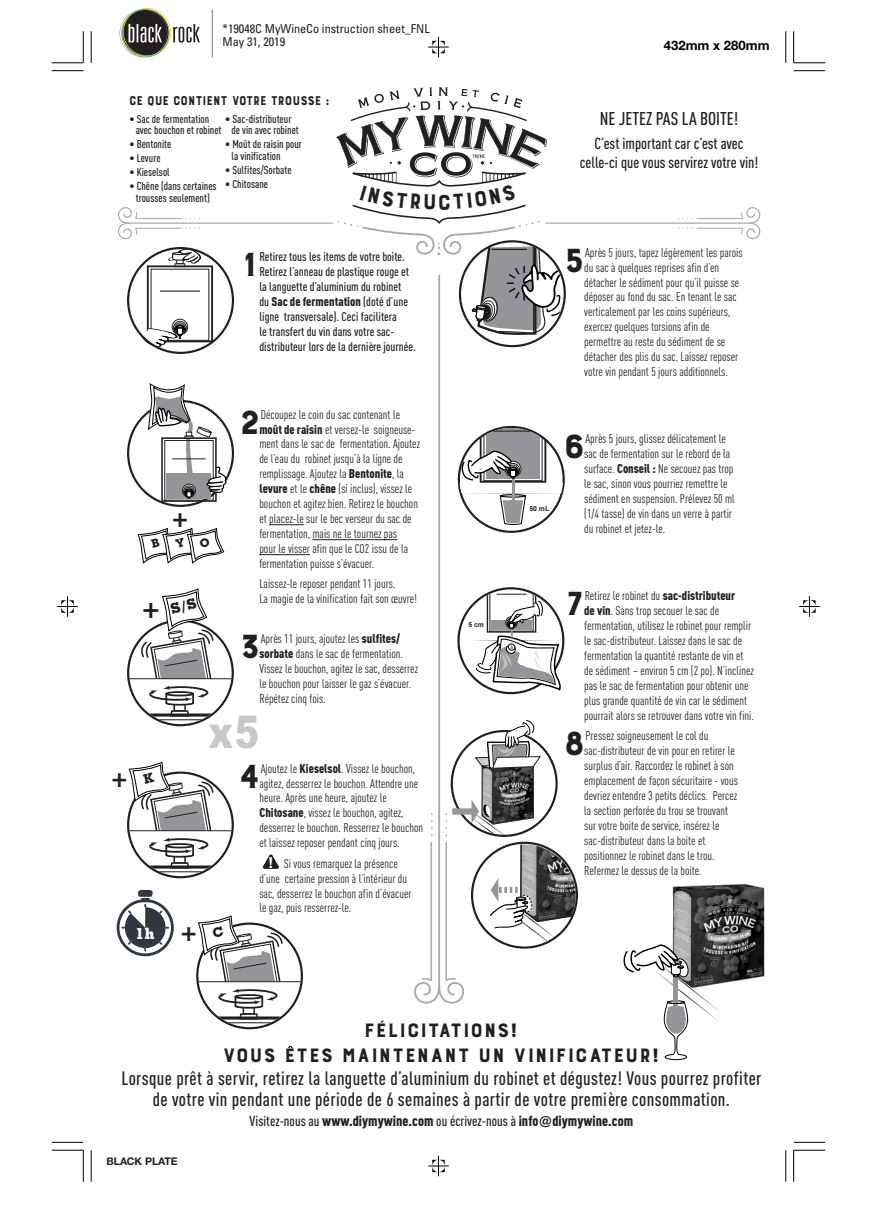
<style>
.page{position:relative;width:877px;height:1213px;background:#fff}
.page>*{position:absolute;margin:0;border:0;box-sizing:border-box;transform-origin:0 0}
.t1{font:900 45.24px "M Arial";color:#c7c8ca;scale:.8 1}
.t2{font:44.01px "Burford Base";color:#231f20}
.t3{font:25.46px/25.4px "Burford Base";color:#231f20;text-align:center}
.t4{font:700 25.11px "Geometric Slab 703 BT Xtra";color:#231f20}
.t5{font:700 23.19px "Geometric Slab 703 BT Xtra";color:#231f20}
.t6{font:500 19.16px/20.4px "DIN Cond";letter-spacing:.02em;color:#231f20;text-align:center}
.t7{font:500 18.29px "DIN Cond";color:#231f20}
.t8{font:16.71px "Burford Base";letter-spacing:-.03em;color:#231f20;scale:.9 1}
.t9{font:500 15.84px/19.5px "DIN Cond";color:#231f20;text-align:center}
.t10{font:700 15.66px "Geometric Slab 703 BT Xtra";color:#fff}
.t11{font:700 15.22px "M Arial";color:#fff;scale:1.07 1}
.t12{font:900 14.35px "DIN Cond";color:#231f20}
.t13{font:700 13.12px "Helvetica Neue";color:#000}
.t14{font:12.51px/15px "DIN Cond";color:#231f20}
.t15{font:500 12.51px/15px "DIN Cond";color:#231f20}
.t16{font:condensed 12.25px/13.6px "Univers";color:#231f20}
.t17{font:500 11.38px/11.8px "DIN Cond";color:#231f20}
.t18{font:700 10.5px "Helvetica Neue";color:#231f20}
.t19{font:700 6.91px "Arial";color:#231f20}
.s1{font-weight:900}
.s2{font-weight:500}
.s3{font-family:"Helvetica";font-weight:700}
</style>
<div class="page">
<svg style="left:127px;top:247px;width:107px;height:107px"></svg>
<svg style="left:127px;top:383px;width:107px;height:124px"></svg>
<svg style="left:458px;top:426px;width:107px;height:107px"></svg>
<svg style="left:457px;top:587px;width:107px;height:107px"></svg>
<svg style="left:117px;top:890px;width:57px;height:66px"></svg>
<hr style="left:269px;top:524px;width:35px;height:1px;background:#231f20">
<hr style="left:312px;top:539px;width:85px;height:1px;background:#231f20">
<hr style="left:259px;top:554px;width:51px;height:1px;background:#231f20">
<hr style="left:129px;top:222px;width:204px;height:2px;background:#a7a9ac">
<svg style="left:118px;top:207px;width:85px;height:33px"></svg>
<hr style="left:545px;top:222px;width:204px;height:2px;background:#a7a9ac">
<svg style="left:675px;top:207px;width:86px;height:33px"></svg>
<svg style="left:262px;top:854px;width:17px;height:15px"></svg>
<hr style="left:438px;top:275px;width:2px;height:715px;background:#a7a9ac">
<svg style="left:414px;top:719px;width:164px;height:284px"></svg>
<img style="left:672px;top:883px;width:93px;height:101px">
<svg style="left:623px;top:942px;width:97px;height:118px"></svg>
<hr style="left:785px;top:1150px;width:1px;height:31px;background:#000">
<hr style="left:793px;top:1142px;width:32px;height:1px;background:#000">
<hr style="left:793px;top:1150px;width:1px;height:31px;background:#000">
<hr style="left:793px;top:1150px;width:32px;height:1px;background:#000">
<hr style="left:793px;top:71px;width:32px;height:1px;background:#000">
<hr style="left:785px;top:31px;width:1px;height:32px;background:#000">
<hr style="left:793px;top:63px;width:32px;height:1px;background:#000">
<hr style="left:793px;top:31px;width:1px;height:32px;background:#000">
<svg style="left:428px;top:1155px;width:21px;height:21px"></svg>
<hr style="left:91px;top:31px;width:1px;height:32px;background:#000">
<hr style="left:52px;top:71px;width:31px;height:1px;background:#000">
<hr style="left:83px;top:31px;width:1px;height:32px;background:#000">
<hr style="left:52px;top:63px;width:31px;height:1px;background:#000">
<hr style="left:52px;top:1142px;width:31px;height:1px;background:#000">
<hr style="left:91px;top:1150px;width:1px;height:31px;background:#000">
<hr style="left:52px;top:1150px;width:31px;height:1px;background:#000">
<hr style="left:83px;top:1150px;width:1px;height:31px;background:#000">
<svg style="left:57px;top:596px;width:21px;height:21px"></svg>
<svg style="left:428px;top:37px;width:21px;height:20px"></svg>
<svg style="left:799px;top:596px;width:20px;height:21px"></svg>
<svg style="left:120px;top:8px;width:80px;height:49px"></svg>
<hr style="left:212px;top:9px;width:1px;height:48px;background:#939598">
<svg style="left:336px;top:87px;width:230px;height:260px"></svg>
<svg style="left:127px;top:762px;width:107px;height:116px"></svg>
<svg style="left:196px;top:916px;width:107px;height:113px"></svg>
<svg style="left:138px;top:528px;width:86px;height:36px"></svg>
<svg style="left:127px;top:589px;width:107px;height:137px"></svg>
<p class="t16" style="left:223px;top:21px;width:209px">*19048C MyWineCo instruction sheet_FNL<br>May 31, 2019</p>
<h3 class="t8" style="left:129px;top:92px;width:225px">CE QUE CONTIENT VOTRE TROUSSE :</h3>
<p class="t17" style="left:136px;top:112px;width:87px;text-indent:-6px">• Sac de fermentation avec bouchon et robinet</p>
<p class="t17" style="left:129px;top:138px;width:44px">• Bentonite</p>
<p class="t17" style="left:129px;top:152px;width:33px">• Levure</p>
<p class="t17" style="left:129px;top:166px;width:42px">• Kieselsol</p>
<p class="t17" style="left:129px;top:180px;width:89px;text-align:center">• Chêne (dans certaines trousses seulement)</p>
<p class="t17" style="left:231px;top:112px;width:69px;text-indent:-6px">• Sac-distributeur de vin avec robinet</p>
<p class="t17" style="left:231px;top:138px;width:72px;text-indent:-6px">• Moût de raisin pour la vinification</p>
<p class="t17" style="left:225px;top:164px;width:68px">• Sulfites/Sorbate</p>
<p class="t17" style="left:225px;top:178px;width:44px">• Chitosane</p>
<h2 class="t2" style="left:242px;top:242px;width:17px">1</h2>
<p class="t15" style="left:259px;top:249px;width:158px">Retirez tous les items de votre boite.<br>Retirez l’anneau de plastique rouge et la languette d’aluminium du robinet<br>du <span class="s1">Sac de fermentation</span> (doté d’une ligne transversale). Ceci facilitera<br>le transfert du vin dans votre sac&shy;distributeur lors de la dernière journée.</p>
<h3 class="t4" style="left:141px;top:593px;width:22px">+</h3>
<h3 class="t5" style="left:110px;top:765px;width:21px">+</h3>
<p class="t10" style="left:135px;top:924px;width:21px">1h</p>
<h3 class="t5" style="left:170px;top:505px;width:21px">+</h3>
<h3 class="t5" style="left:179px;top:919px;width:21px">+</h3>
<h2 class="t2" style="left:238px;top:399px;width:24px">2</h2>
<p class="t14" style="left:259px;top:406px;width:162px">Découpez le coin du sac contenant le <span class="s1">moût de raisin</span> et versez-le soigneuse&shy;ment dans le sac de fermentation. Ajoutez de l’eau du robinet jusqu’à la ligne de remplissage. Ajoutez la <span class="s1">Bentonite</span>, la <span class="s1">levure</span> et le <span class="s1">chêne</span> (si inclus), vissez le bouchon et agitez bien. Retirez le bouchon et placez-le sur le bec verseur du sac de fermentation, mais ne le tournez pas<br>pour le visser afin que le CO2 issu de la fermentation puisse s’évacuer.</p>
<p class="t14" style="left:259px;top:576px;width:159px">Laissez-le reposer pendant 11 jours.<br>La magie de la vinification fait son œuvre!</p>
<h2 class="t2" style="left:239px;top:624px;width:23px">3</h2>
<p class="t14" style="left:259px;top:631px;width:160px">Après 11 jours, ajoutez les <span class="s1">sulfites/ sorbate</span> dans le sac de fermentation.<br>Vissez le bouchon, agitez le sac, desserrez le bouchon pour laisser le gaz s’évacuer.<br>Répétez cinq fois.</p>
<h1 class="t1" style="left:209px;top:703px;width:64px">x5</h1>
<h2 class="t2" style="left:237px;top:753px;width:25px">4</h2>
<p class="t14" style="left:259px;top:760px;width:165px">Ajoutez le <span class="s1">Kieselsol</span>. Vissez le bouchon, agitez, desserrez le bouchon. Attendre une heure. Après une heure, ajoutez le <span class="s1">Chitosane</span>, vissez le bouchon, agitez, desserrez le bouchon. Resserrez le bouchon et laissez reposer pendant cinq jours.</p>
<p class="t14" style="left:259px;top:855px;width:154px;text-indent:25px">Si vous remarquez la présence d’une certaine pression à l’intérieur du sac, desserrez le bouchon afin d’évacuer le gaz, puis resserrez-le.</p>
<p class="t11" style="left:268px;top:853px;width:7px">!</p>
<p class="t19" style="left:468px;top:620px;width:17px">5 cm</p>
<p class="t13" style="left:664px;top:38px;width:107px">432mm x 280mm</p>
<h3 class="t7" style="left:600px;top:108px;width:140px">NE JETEZ PAS LA BOITE!</h3>
<p class="t9" style="left:580px;top:133px;width:180px">C’est important car c’est avec celle-ci que vous servirez votre vin!</p>
<h2 class="t2" style="left:563px;top:237px;width:23px">5</h2>
<p class="t14" style="left:584px;top:245px;width:160px">Après 5 jours, tapez légèrement les parois du sac à quelques reprises afin d’en détacher le sédiment pour qu’il puisse se déposer au fond du sac. En tenant le sac verticalement par les coins supérieurs, exercez quelques torsions afin de permettre au reste du sédiment de se détacher des plis du sac. Laissez reposer votre vin pendant 5 jours additionnels.</p>
<p class="t19" style="left:529px;top:505px;width:21px">50 mL</p>
<h2 class="t2" style="left:562px;top:424px;width:25px">6</h2>
<p class="t14" style="left:584px;top:431px;width:152px">Après 5 jours, glissez délicatement le sac de fermentation sur le rebord de la surface. <span class="s1">Conseil :</span> Ne secouez pas trop le sac, sinon vous pourriez remettre le sédiment en suspension. Prélevez 50 ml (1/4 tasse) de vin dans un verre à partir du robinet et jetez-le.</p>
<h2 class="t2" style="left:565px;top:580px;width:21px">7</h2>
<p class="t14" style="left:584px;top:588px;width:171px">Retirez le robinet du <span class="s1">sac-distributeur<br>de vin</span>. Sans trop secouer le sac de fermentation, utilisez le robinet pour remplir le sac-distributeur. Laissez dans le sac de fermentation la quantité restante de vin et de sédiment – environ 5 cm (2 po). N’inclinez pas le sac de fermentation pour obtenir une plus grande quantité de vin car le sédiment pourrait alors se retrouver dans votre vin fini.</p>
<h2 class="t2" style="left:562px;top:721px;width:25px">8</h2>
<p class="t14" style="left:584px;top:728px;width:155px">Pressez soigneusement le col du sac-distributeur de vin pour en retirer le surplus d’air. Raccordez le robinet à son emplacement de façon sécuritaire - vous devriez entendre 3 petits déclics. Percez la section perforée du trou se trouvant sur votre boite de service, insérez le sac-distributeur dans la boite et positionnez le robinet dans le trou.<br>Refermez le dessus de la boite.</p>
<h3 class="t3" style="left:222px;top:1018px;width:441px">FELICITATIONS!<br>VOUS ETES MAINTENANT UN VINIFICATEUR!</h3>
<h3 class="t6" style="left:121px;top:1068px;width:641px">Lorsque prêt à servir, retirez la languette d’aluminium du robinet et dégustez! Vous pourrez profiter de votre vin pendant une période de 6 semaines à partir de votre première consommation.</h3>
<p class="t12" style="left:250px;top:1112px;width:385px"><span class="s2">Visitez-nous au</span> www.diymywine.com <span class="s2">ou écrivez-nous à</span> info<span class="s3">@</span>diymywine.com</p>
<p class="t18" style="left:107px;top:1154px;width:72px">BLACK PLATE</p>
</div>
